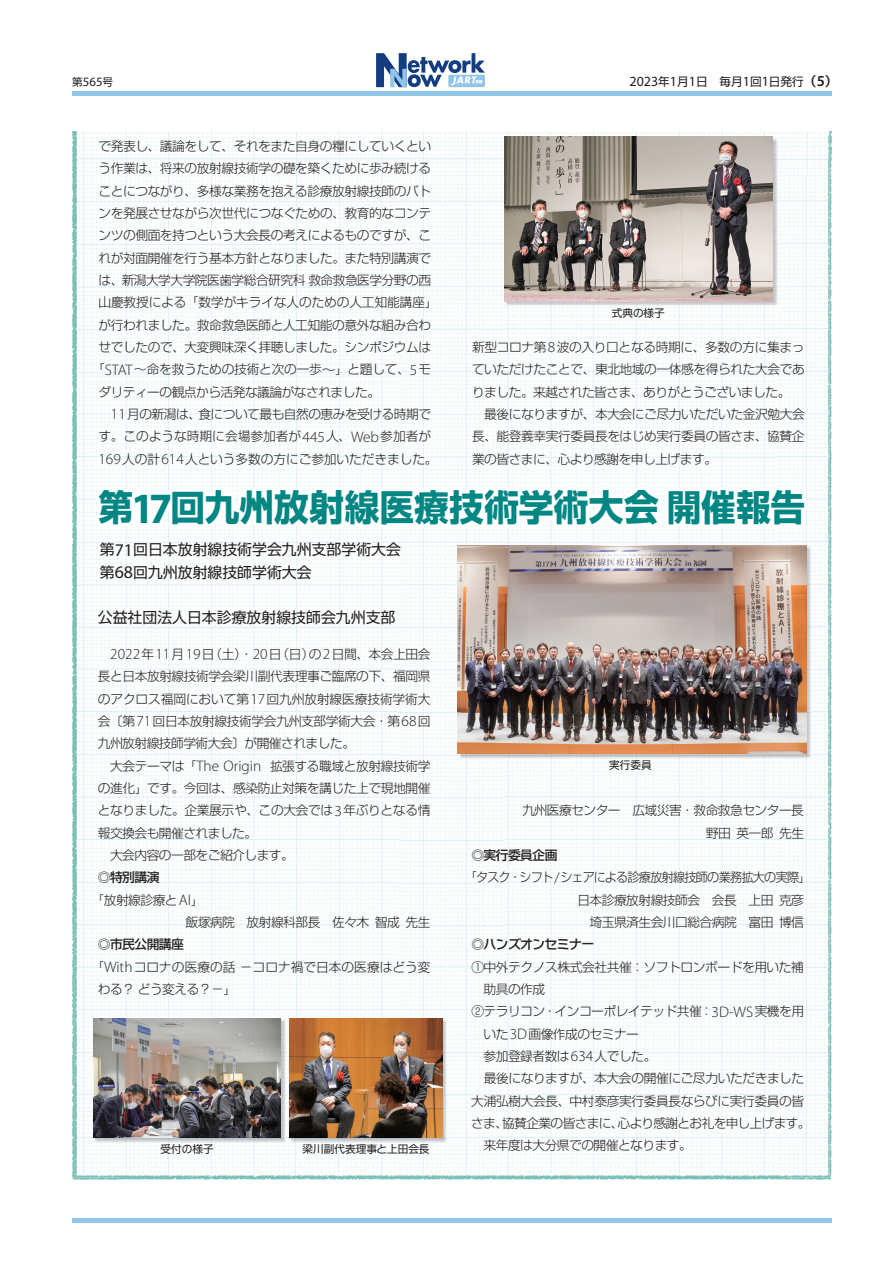
<style>
.page{position:relative;width:893px;height:1263px;background:#fff}
.page>*{position:absolute;margin:0;border:0;box-sizing:border-box;transform-origin:0 0}
.t1{font:700 36.15px "Shin Go Pr 6 N";letter-spacing:.005em;color:#008683;scale:.96 1}
.t2{font:14.85px/22.4px "Shin Go Pr 6 N";color:#231f20}
.t3{font:300 12.75px/22.4px "Shin Go Pr 6 N";letter-spacing:-.035em;color:#231f20}
.t4{font:300 12.75px "Shin Go Pr 6 N";letter-spacing:-.005em;color:#231f20}
.t5{font:300 12.75px "Shin Go Pr 6 N";letter-spacing:-.06em;color:#231f20;scale:.95 1}
.t6{font:300 12.75px "Shin Go Pr 6 N";letter-spacing:-.01em;color:#231f20}
.t7{font:300 12.75px "Shin Go Pr 6 N";letter-spacing:-.055em;color:#231f20}
.t8{font:300 12.75px "Shin Go Pr 6 N";letter-spacing:-.015em;color:#231f20}
.t9{font:500 12.75px "Shin Go Pr 6 N";letter-spacing:-.04em;color:#231f20}
.t10{font:500 12.75px "Typelabo N Std";letter-spacing:-.04em;color:#231f20}
.t11{font:12.75px "Myriad Pro";color:#231f20}
.t12{font:11.7px "Shin Go Pr 6 N";color:#231f20}
.t13{font:10.65px "Shin Go Pr 6 N";color:#231f20}
.s1{font-family:"Shin Go Pr 6 N";font-size:10.65px}
.s2{font-family:"Myriad Pro";font-size:14.1px}
.s3{font-family:"Shin Go Pr 6 N De";font-weight:700;font-size:12.75px}
.s4{font-family:"Myriad Pro";font-weight:600;font-size:15.3px}
.s5{font-family:"Hira Kaku Std N W2";font-weight:400}
.s6{font-family:"Myriad Pro";font-size:15.3px}
.s7{font-size:13.8px}
.s8{font-family:"Typelabo N Std"}
.s9{font-family:"Myriad Pro";font-size:43.35px}
.s10{font-family:"Myriad Pro";font-size:17.85px}
.s11{font-family:"Shin Go Pr 6 N"}
</style>
<div class="page">
<hr style="left:72px;top:1218px;width:759px;height:4px;background:#92c5ea">
<div style="left:72px;top:91px;width:759px;height:5px;background:#92c5ea"></div>
<svg style="left:376px;top:53px;width:109px;height:34px"></svg>
<img style="left:72px;top:131px;width:48px;height:1049px">
<img style="left:784px;top:161px;width:48px;height:1019px">
<img style="left:120px;top:1177px;width:664px;height:3px">
<img style="left:75px;top:131px;width:323px;height:940px">
<img style="left:398px;top:131px;width:108px;height:1046px">
<img style="left:506px;top:131px;width:324px;height:40px">
<img style="left:776px;top:171px;width:54px;height:1006px">
<img style="left:506px;top:306px;width:270px;height:239px">
<img style="left:506px;top:759px;width:270px;height:418px">
<img style="left:75px;top:1071px;width:53px;height:106px">
<img style="left:237px;top:1071px;width:53px;height:106px">
<img style="left:128px;top:1143px;width:109px;height:34px">
<img style="left:290px;top:1143px;width:108px;height:34px">
<img style="left:505px;top:137px;width:273px;height:169px">
<img style="left:504px;top:137px;width:268px;height:164px">
<img style="left:458px;top:546px;width:354px;height:213px">
<img style="left:458px;top:545px;width:348px;height:208px">
<svg style="left:89px;top:462px;width:722px;height:78px"></svg>
<img style="left:94px;top:1019px;width:192px;height:124px">
<img style="left:94px;top:1018px;width:187px;height:119px">
<img style="left:290px;top:1019px;width:158px;height:124px">
<img style="left:289px;top:1018px;width:153px;height:119px">
<p class="t11" style="left:72px;top:74px;width:42px"><span class="s1">第</span>565<span class="s1">号</span></p>
<p class="t12" style="left:629px;top:72px;width:210px"><span class="s2">2023</span>年<span class="s2">1</span>月<span class="s2">1</span>日　毎月<span class="s2">1</span>回<span class="s2">1</span>日発行<span class="s3">（</span><span class="s4">5</span><span class="s3">）</span></p>
<p class="t3" style="left:98px;top:134px;width:334px">で発表し、議論をして、それをまた自身の糧にしていくとい</p>
<p class="t3" style="left:98px;top:156px;width:334px">う作業は、将来の放射線技術学の礎を築くために歩み続ける</p>
<p class="t3" style="left:98px;top:179px;width:334px">ことにつながり、多様な業務を抱える診療放射線技師のバト</p>
<p class="t3" style="left:98px;top:201px;width:334px">ンを発展させながら次世代につなぐための、教育的なコンテ</p>
<p class="t3" style="left:98px;top:223px;width:334px">ンツの側面を持つという大会長の考えによるものですが、こ</p>
<p class="t3" style="left:98px;top:246px;width:334px">れが対面開催を行う基本方針となりました。また特別講演で</p>
<p class="t3" style="left:98px;top:268px;width:334px">は、新潟大学大学院医歯学総合研究科救命救急医学分野の西</p>
<p class="t8" style="left:98px;top:292px;width:341px">山慶教授による<span class="s5">「</span>数学がキライな人のための人工知能講座<span class="s5">」</span></p>
<p class="t3" style="left:98px;top:312px;width:334px">が行われました。救命救急医師と人工知能の意外な組み合わ</p>
<p class="t3" style="left:98px;top:335px;width:334px">せでしたので、大変興味深く拝聴しました。シンポジウムは</p>
<p class="t3" style="left:92px;top:357px;width:341px"><span class="s5">「</span><span class="s6">STAT</span>～命を救うための技術と次の一歩<span class="s7">～</span><span class="s5">」</span>と題して、<span class="s6">5</span>モ</p>
<p class="t3" style="left:98px;top:379px;width:283px">ダリティーの観点から活発な議論がなされました。</p>
<p class="t3" style="left:111px;top:402px;width:322px"><span class="s6">11</span>月の新潟は、食について最も自然の恵みを受ける時期で</p>
<p class="t4" style="left:98px;top:426px;width:334px">す。このような時期に会場参加者が<span class="s6">445</span>人、<span class="s6">Web</span>参加者が</p>
<p class="t6" style="left:98px;top:448px;width:341px"><span class="s6">169</span>人の計<span class="s6">614</span>人という多数の方にご参加いただきました。</p>
<p class="t13" style="left:612px;top:304px;width:55px">式典<span class="s8">の</span>様子</p>
<p class="t3" style="left:472px;top:335px;width:334px">新型コロナ第<span class="s6">8</span>波の入り口となる時期に、多数の方に集まっていただけたことで、東北地域の一体感を得られた大会でありました。来越された皆さま、ありがとうございました。　最後になりますが、本大会にご尽力いただいた金沢勉大会長、能登義幸実行委員長をはじめ実行委員の皆さま、協賛企業の皆さまに、心より感謝を申し上げます。</p>
<h1 class="t1" style="left:98px;top:479px;width:738px">第<span class="s9">17</span>回九州放射線医療技術学術大会開催報告</h1>
<p class="t2" style="left:100px;top:537px;width:303px">第<span class="s10">71</span>回日本放射線技術学会九州支部学術大会第<span class="s10">68</span>回九州放射線技師学術大会</p>
<p class="t2" style="left:98px;top:605px;width:314px">公益社団法人日本診療放射線技師会九州支部　</p>
<p class="t3" style="left:98px;top:642px;width:334px;text-indent:12px"><span class="s6">2022</span>年<span class="s6">11</span>月<span class="s6">19</span>日（土）・<span class="s6">20</span>日（日）の<span class="s6">2</span>日間、本会上田会長と日本放射線技術学会梁川副代表理事ご臨席の下、福岡県のアクロス福岡において第<span class="s6">17</span>回九州放射線医療技術学術大会〔第<span class="s6">71</span>回日本放射線技術学会九州支部学術大会・第<span class="s6">68</span>回九州放射線技師学術大会〕が開催されました。<br>　大会テーマは<span class="s5">「</span><span class="s6">The Origin</span> 拡張する職域と放射線技術学の進化<span class="s5">」</span>です。今回は、感染防止対策を講じた上で現地開催となりました。企業展示や、この大会では<span class="s6">3</span>年ぶりとなる情報交換会も開催されました。<br>　大会内容の一部をご紹介します。</p>
<p class="t9" style="left:98px;top:867px;width:75px">◎特別講演　</p>
<p class="t3" style="left:91px;top:887px;width:114px"><span class="s5">「</span>放射線診療と<span class="s6">AI</span><span class="s5">」</span></p>
<p class="t3" style="left:185px;top:910px;width:246px">飯塚病院　放射線科部長　佐々木智成先生</p>
<p class="t9" style="left:98px;top:934px;width:100px">◎市民公開講座　</p>
<p class="t4" style="left:91px;top:956px;width:341px"><span class="s5">「</span><span class="s6">With</span>コロナの医療の話－コロナ禍で日本の医療はどう変</p>
<p class="t3" style="left:98px;top:977px;width:140px">わる？どう変える？－<span class="s5">」</span></p>
<p class="t13" style="left:161px;top:1140px;width:55px">受付<span class="s8">の</span>様子</p>
<p class="t13" style="left:303px;top:1140px;width:129px">梁川副代表理事<span class="s8">と</span>上田会長</p>
<p class="t13" style="left:609px;top:756px;width:44px">実行委員</p>
<p class="t3" style="left:706px;top:798px;width:112px;text-indent:-183px">九州医療センター　広域災害・救命救急センター長　野田英一郎先生</p>
<p class="t9" style="left:471px;top:845px;width:100px">◎実行委員企画　</p>
<p class="t5" style="left:465px;top:867px;width:365px"><span class="s5">「</span>タスク・シフト<span class="s6">/</span>シェアによる診療放射線技師の業務拡大の実際<span class="s5">」</span></p>
<p class="t3" style="left:577px;top:887px;width:228px">日本診療放射線技師会　会長　上田克彦</p>
<p class="t3" style="left:590px;top:910px;width:216px">埼玉県済生会川口総合病院　富田博信</p>
<p class="t10" style="left:471px;top:935px;width:124px"><span class="s11">◎</span>ハンズオンセミナー</p>
<p class="t3" style="left:471px;top:954px;width:334px">①中外テクノス株式会社共催：ソフトロンボードを用いた補</p>
<p class="t3" style="left:484px;top:977px;width:63px">助具の作成</p>
<p class="t3" style="left:471px;top:999px;width:334px">②テラリコン・インコーポレイテッド共催：<span class="s6">3D-WS</span>実機を用</p>
<p class="t3" style="left:484px;top:1021px;width:157px">いた<span class="s6">3D</span>画像作成のセミナー</p>
<p class="t3" style="left:471px;top:1044px;width:187px">　参加登録者数は<span class="s6">634</span>人でした。</p>
<p class="t3" style="left:471px;top:1066px;width:334px">　最後になりますが、本大会の開催にご尽力いただきました</p>
<p class="t3" style="left:471px;top:1088px;width:334px">大浦弘樹大会長、中村泰彦実行委員長ならびに実行委員の皆</p>
<p class="t7" style="left:471px;top:1112px;width:341px">さま、協賛企業の皆さまに、心より感謝とお礼を申し上げます。</p>
<p class="t3" style="left:471px;top:1133px;width:222px">　来年度は大分県での開催となります。</p>
</div>
